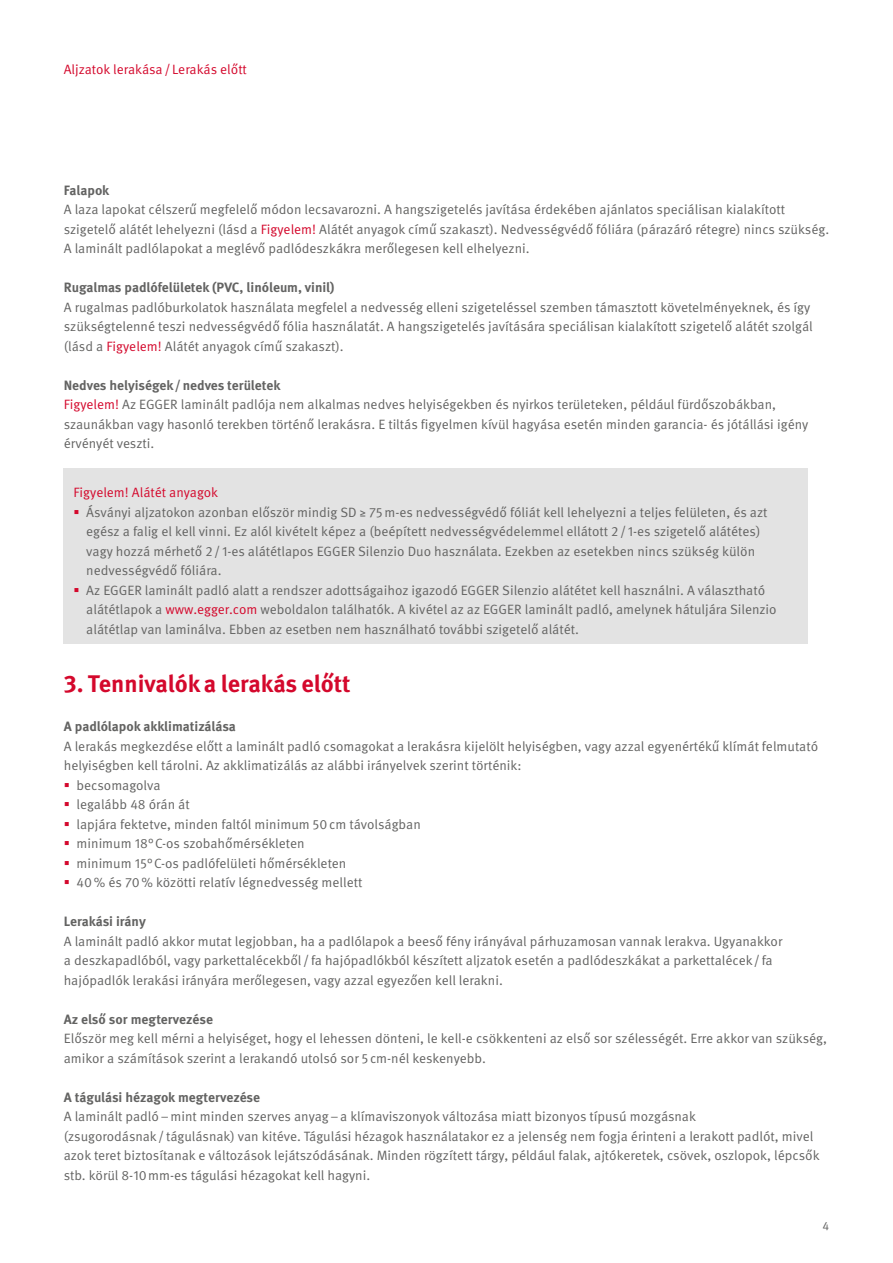
<style>
.page{position:relative;width:893px;height:1263px;background:#fff}
.page>*{position:absolute;margin:0;border:0;box-sizing:border-box;transform-origin:0 0}
.t1{font:700 24px "Meta Pro";color:#d4082c}
.t2{font:13.5px/19.5px "Meta Pro";color:#636362}
.t3{font:700 13.5px "Meta Pro";color:#636362}
.t4{font:13.5px "Meta Pro";color:#d4082c}
.t5{font:12px "Meta Pro";color:#636362}
.s1{color:#d4082c}
.s2{font-weight:700}
</style>
<div class="page">
<div style="left:64px;top:468px;width:744px;height:175px;background:#e3e3e3"></div>
<p class="t4" style="left:64px;top:61px;width:185px">Aljzatok lerakása/ Lerakás előtt</p>
<p class="t3" style="left:64px;top:180px;width:47px">Falapok</p>
<p class="t2" style="left:64px;top:200px;width:767px">A laza lapokat célszerű megfelelő módon lecsavarozni. A hangszigetelés javítása érdekében ajánlatos speciálisan kialakított szigetelő alátét lehelyezni (lásd a <span class="s1">Figyelem!</span> Alátét anyagok című szakaszt). Nedvességvédő fóliára (párazáró rétegre) nincs szükség.<br>A laminált padlólapokat a meglévő padlódeszkákra merőlegesen kell elhelyezni.</p>
<p class="t3" style="left:64px;top:277px;width:272px">Rugalmas padlófelületek (PVC, linóleum, vinil)</p>
<p class="t2" style="left:64px;top:298px;width:750px">A rugalmas padlóburkolatok használata megfelel a nedvesség elleni szigeteléssel szemben támasztott követelményeknek, és így szükségtelenné teszi nedvességvédő fólia használatát. A hangszigetelés javítására speciálisan kialakított szigetelő alátét szolgál (lásd a <span class="s1">Figyelem!</span> Alátét anyagok című szakaszt).</p>
<p class="t2" style="left:64px;top:376px;width:746px"><span class="s2">Nedves helyiségek/nedves területek<br></span><span class="s1">Figyelem!</span> Az EGGER laminált padlója nem alkalmas nedves helyiségekben és nyirkos területeken, például fürdőszobákban, szaunákban vagy hasonló terekben történő lerakásra. E tiltás figyelmen kívül hagyása esetén minden garancia- és jótállási igény érvényét veszti.</p>
<p class="t4" style="left:74px;top:484px;width:146px">Figyelem! Alátét anyagok</p>
<p class="t2" style="left:86px;top:502px;width:692px">Ásványi aljzatokon azonban először mindig SD ≥ 75m-es nedvességvédő fóliát kell lehelyezni a teljes felületen, és azt egész a falig el kell vinni. Ez alól kivételt képez a (beépített nedvességvédelemmel ellátott 2/ 1-es szigetelő alátétes) vagy hozzá mérhető 2/ 1-es alátétlapos EGGER Silenzio Duo használata. Ezekben az esetekben nincs szükség külön nedvességvédő fóliára.<br>Az EGGER laminált padló alatt a rendszer adottságaihoz igazodó EGGER Silenzio alátétet kell használni. A választható alátétlapok a <span class="s1">www.egger.com</span> weboldalon találhatók. A kivétel az az EGGER laminált padló, amelynek hátuljára Silenzio alátétlap van laminálva. Ebben az esetben nem használható további szigetelő alátét.</p>
<h1 class="t1" style="left:64px;top:665px;width:288px">3. Tennivalók a lerakás előtt</h1>
<p class="t3" style="left:64px;top:716px;width:174px">A padlólapok akklimatizálása</p>
<p class="t2" style="left:64px;top:736px;width:756px">A lerakás megkezdése előtt a laminált padló csomagokat a lerakásra kijelölt helyiségben, vagy azzal egyenértékű klímát felmutató</p>
<p class="t2" style="left:64px;top:756px;width:459px">helyiségben kell tárolni. Az akklimatizálás az alábbi irányelvek szerint történik:</p>
<p class="t2" style="left:77px;top:775px;width:85px">becsomagolva</p>
<p class="t2" style="left:77px;top:795px;width:115px">legalább 48 órán át</p>
<p class="t2" style="left:77px;top:814px;width:346px">lapjára fektetve, minden faltól minimum 50cm távolságban</p>
<p class="t2" style="left:77px;top:834px;width:230px">minimum 18°C-os szobahőmérsékleten</p>
<p class="t2" style="left:77px;top:853px;width:271px">minimum 15°C-os padlófelületi hőmérsékleten</p>
<p class="t2" style="left:77px;top:873px;width:287px">40% és 70% közötti relatív légnedvesség mellett</p>
<p class="t3" style="left:64px;top:911px;width:84px">Lerakási irány</p>
<p class="t2" style="left:64px;top:931px;width:720px">A laminált padló akkor mutat legjobban, ha a padlólapok a beeső fény irányával párhuzamosan vannak lerakva. Ugyanakkor a deszkapadlóból, vagy parkettalécekből / fa hajópadlókból készített aljzatok esetén a padlódeszkákat a parkettalécek/ fa hajópadlók lerakási irányára merőlegesen, vagy azzal egyezően kell lerakni.</p>
<p class="t3" style="left:64px;top:1008px;width:151px">Az első sor megtervezése</p>
<p class="t2" style="left:64px;top:1029px;width:765px">Először meg kell mérni a helyiséget, hogy el lehessen dönteni, le kell-e csökkenteni az első sor szélességét. Erre akkor van szükség, amikor a számítások szerint a lerakandó utolsó sor 5 cm-nél keskenyebb.</p>
<p class="t3" style="left:64px;top:1086px;width:198px">A tágulási hézagok megtervezése</p>
<p class="t2" style="left:64px;top:1107px;width:757px">A laminált padló–mint minden szerves anyag–a klímaviszonyok változása miatt bizonyos típusú mozgásnak<br>(zsugorodásnak/ tágulásnak) van kitéve. Tágulási hézagok használatakor ez a jelenség nem fogja érinteni a lerakott padlót, mivel azok teret biztosítanak e változások lejátszódásának. Minden rögzített tárgy, például falak, ajtókeretek, csövek, oszlopok, lépcsők stb. körül 8-10mm-es tágulási hézagokat kell hagyni.</p>
<p class="t5" style="left:822px;top:1218px;width:8px">4</p>
</div>
